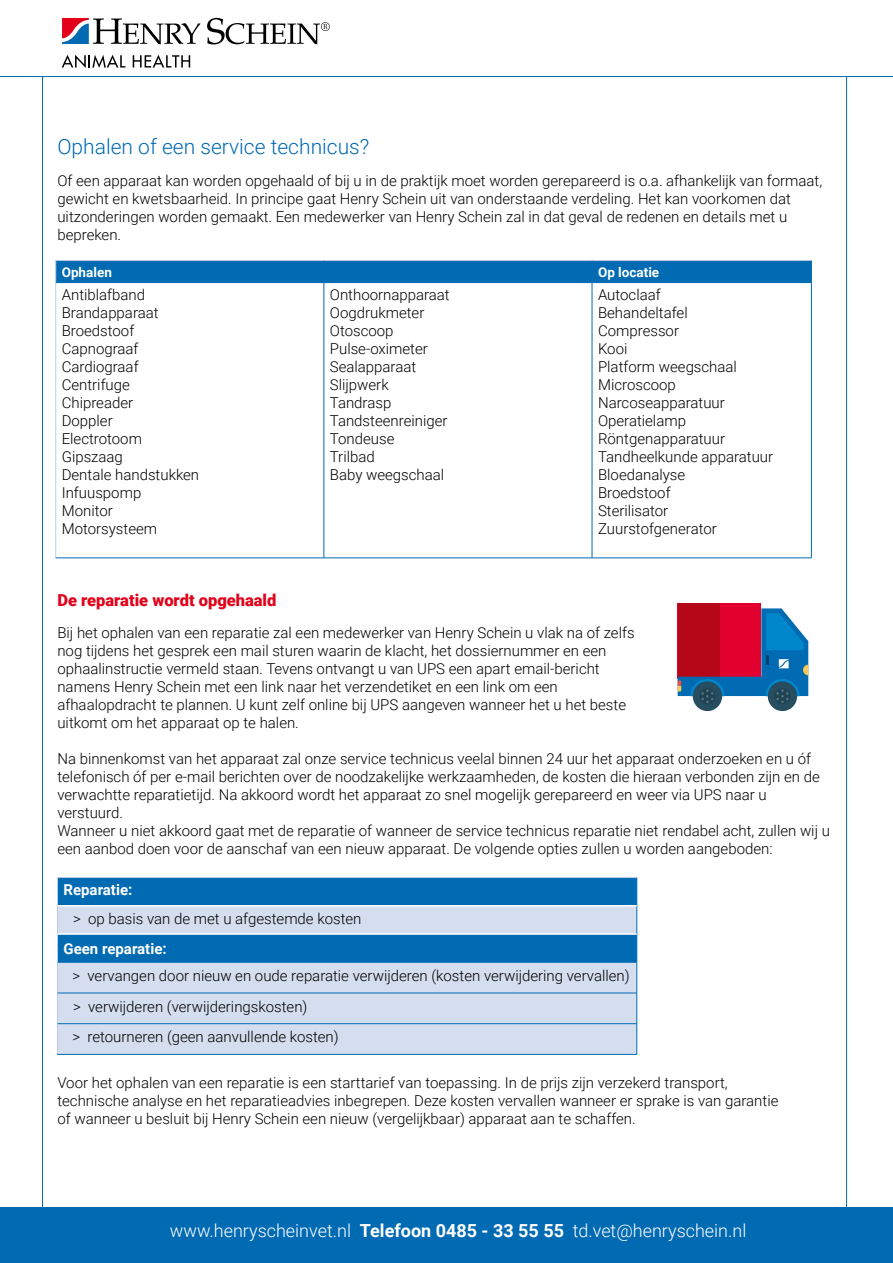
<style>
.page{position:relative;width:893px;height:1263px;background:#fff}
.page>*{position:absolute;margin:0;border:0;box-sizing:border-box;transform-origin:0 0}
.t1{font:300 21px "Roboto";color:#006ab3}
.t2{font:300 18px "Roboto";color:#fff}
.t3{font:900 16.5px "Roboto";color:#e2001a}
.t4{font:300 15px/18px "Roboto";color:#000}
.t5{font:700 15px "Roboto";color:#fff}
.t6{font:700 13.5px "Roboto";color:#fff}
.s1{font-weight:700}
</style>
<div class="page">
<div style="left:0;top:1208px;width:893px;height:55px;background:#006ab3"></div>
<hr style="left:42px;top:77px;width:1px;height:1134px;background:#006ab3">
<hr style="left:0;top:76px;width:893px;height:1px;background:#006ab3">
<svg style="left:62px;top:18px;width:138px;height:26px"></svg>
<svg style="left:62px;top:55px;width:63px;height:13px"></svg>
<svg style="left:133px;top:55px;width:57px;height:13px"></svg>
<svg style="left:207px;top:18px;width:123px;height:26px"></svg>
<hr style="left:846px;top:76px;width:1px;height:1132px;background:#006ab3">
<div style="left:678px;top:604px;width:83px;height:75px;background:#e2002f"></div>
<div style="left:678px;top:604px;width:41px;height:75px;background:#b60718"></div>
<div style="left:693px;top:681px;width:29px;height:30px;background:#274e60;border-radius:50%"></div>
<div style="left:699px;top:688px;width:16px;height:16px;background:#214252;border-radius:50%"></div>
<div style="left:768px;top:681px;width:29px;height:30px;background:#274e60;border-radius:50%"></div>
<div style="left:774px;top:688px;width:16px;height:16px;background:#214252;border-radius:50%"></div>
<svg style="left:678px;top:608px;width:130px;height:95px"></svg>
<hr style="left:55px;top:283px;width:1px;height:275px;background:#bacce7">
<div style="left:55px;top:260px;width:757px;height:23px;background:#006ab3"></div>
<hr style="left:56px;top:282px;width:268px;height:1px;background:#006ab3">
<hr style="left:324px;top:282px;width:268px;height:1px;background:#006ab3">
<hr style="left:324px;top:283px;width:1px;height:275px;background:#006ab3">
<hr style="left:592px;top:282px;width:220px;height:1px;background:#006ab3">
<hr style="left:592px;top:283px;width:1px;height:275px;background:#006ab3">
<hr style="left:811px;top:283px;width:1px;height:275px;background:#006ab3">
<hr style="left:56px;top:558px;width:268px;height:1px;background:#006ab3">
<hr style="left:324px;top:558px;width:268px;height:1px;background:#006ab3">
<hr style="left:592px;top:558px;width:220px;height:1px;background:#006ab3">
<div style="left:58px;top:878px;width:579px;height:27px;background:#006ab3"></div>
<svg style="left:58px;top:906px;width:579px;height:148px;background:#aac7e3"></svg>
<hr style="left:57px;top:877px;width:580px;height:1px;background:#bacce7">
<svg style="left:57px;top:878px;width:1px;height:84px"></svg>
<hr style="left:57px;top:962px;width:1px;height:31px;background:#bacce7">
<hr style="left:57px;top:993px;width:1px;height:31px;background:#bacce7">
<hr style="left:57px;top:1024px;width:1px;height:30px;background:#bacce7">
<svg style="left:637px;top:878px;width:1px;height:84px"></svg>
<hr style="left:58px;top:962px;width:579px;height:1px;background:#006ab3">
<hr style="left:637px;top:962px;width:1px;height:31px;background:#006ab3">
<hr style="left:58px;top:993px;width:579px;height:1px;background:#006ab3">
<hr style="left:637px;top:993px;width:1px;height:30px;background:#006ab3">
<hr style="left:58px;top:1023px;width:579px;height:1px;background:#006ab3">
<hr style="left:637px;top:1024px;width:1px;height:30px;background:#006ab3">
<hr style="left:57px;top:1054px;width:580px;height:1px;background:#006ab3">
<hr style="left:58px;top:933px;width:579px;height:2px;background:#fff">
<h1 class="t1" style="left:57px;top:132px;width:313px">Ophalen of een service technicus?</h1>
<p class="t4" style="left:57px;top:171px;width:766px">Of een apparaat kan worden opgehaald of bij u in de praktijk moet worden gerepareerd is o.a. afhankelijk van formaat, gewicht en kwetsbaarheid. In principe gaat Henry Schein uit van onderstaande verdeling. Het kan voorkomen dat uitzonderingen worden gemaakt. Een medewerker van Henry Schein zal in dat geval de redenen en details met u bepreken.</p>
<p class="t6" style="left:62px;top:262px;width:52px">Ophalen</p>
<p class="t6" style="left:598px;top:262px;width:63px">Op locatie</p>
<p class="t4" style="left:62px;top:285px;width:139px">Antiblafband<br>Brandapparaat<br>Broedstoof<br>Capnograaf<br>Cardiograaf<br>Centrifuge<br>Chipreader<br>Doppler<br>Electrotoom<br>Gipszaag<br>Dentale handstukken<br>Infuuspomp<br>Monitor<br>Motorsysteem</p>
<p class="t4" style="left:330px;top:285px;width:121px">Onthoornapparaat<br>Oogdrukmeter<br>Otoscoop<br>Pulse-oximeter<br>Sealapparaat<br>Slijpwerk<br>Tandrasp<br>Tandsteenreiniger<br>Tondeuse<br>Trilbad<br>Baby weegschaal</p>
<p class="t4" style="left:598px;top:285px;width:177px">Autoclaaf<br>Behandeltafel<br>Compressor<br>Kooi<br>Platform weegschaal<br>Microscoop<br>Narcoseapparatuur<br>Operatielamp<br>Röntgenapparatuur<br>Tandheelkunde apparatuur<br>Bloedanalyse<br>Broedstoof<br>Sterilisator<br>Zuurstofgenerator</p>
<p class="t3" style="left:57px;top:588px;width:221px">De reparatie wordt opgehaald</p>
<p class="t4" style="left:57px;top:623px;width:579px">Bij het ophalen van een reparatie zal een medewerker van Henry Schein u vlak na of zelfs nog tijdens het gesprek een mail sturen waarin de klacht, het dossiernummer en een ophaalinstructie vermeld staan. Tevens ontvangt u van UPS een apart email-bericht namens Henry Schein met een link naar het verzendetiket en een link om een afhaalopdracht te plannen. U kunt zelf online bij UPS aangeven wanneer het u het beste uitkomt om het apparaat op te halen.</p>
<p class="t4" style="left:57px;top:749px;width:774px">Na binnenkomst van het apparaat zal onze service technicus veelal binnen 24 uur het apparaat onderzoeken en u óf telefonisch óf per e-mail berichten over de noodzakelijke werkzaamheden, de kosten die hieraan verbonden zijn en de verwachtte reparatietijd. Na akkoord wordt het apparaat zo snel mogelijk gerepareerd en weer via UPS naar u verstuurd.<br>Wanneer u niet akkoord gaat met de reparatie of wanneer de service technicus reparatie niet rendabel acht, zullen wij u een aanbod doen voor de aanschaf van een nieuw apparaat. De volgende opties zullen u worden aangeboden:</p>
<p class="t5" style="left:64px;top:879px;width:70px">Reparatie:</p>
<p class="t4" style="left:73px;top:909px;width:290px">&gt; op basis van de met u afgestemde kosten</p>
<p class="t5" style="left:64px;top:938px;width:105px">Geen reparatie:</p>
<p class="t4" style="left:72px;top:959px;width:559px;line-height:30.8px">&gt; vervangen door nieuw en oude reparatie verwijderen (kosten verwijdering vervallen) &gt; verwijderen (verwijderingskosten)<br>&gt; retourneren (geen aanvullende kosten)</p>
<p class="t4" style="left:57px;top:1073px;width:722px">Voor het ophalen van een reparatie is een starttarief van toepassing. In de prijs zijn verzekerd transport, technische analyse en het reparatieadvies inbegrepen. Deze kosten vervallen wanneer er sprake is van garantie of wanneer u besluit bij Henry Schein een nieuw (vergelijkbaar) apparaat aan te schaffen.</p>
<p class="t2" style="left:170px;top:1218px;width:578px">www.henryscheinvet.nl <span class="s1">Telefoon 0485 - 33 55 55</span> td.vet@henryschein.nl</p>
</div>
